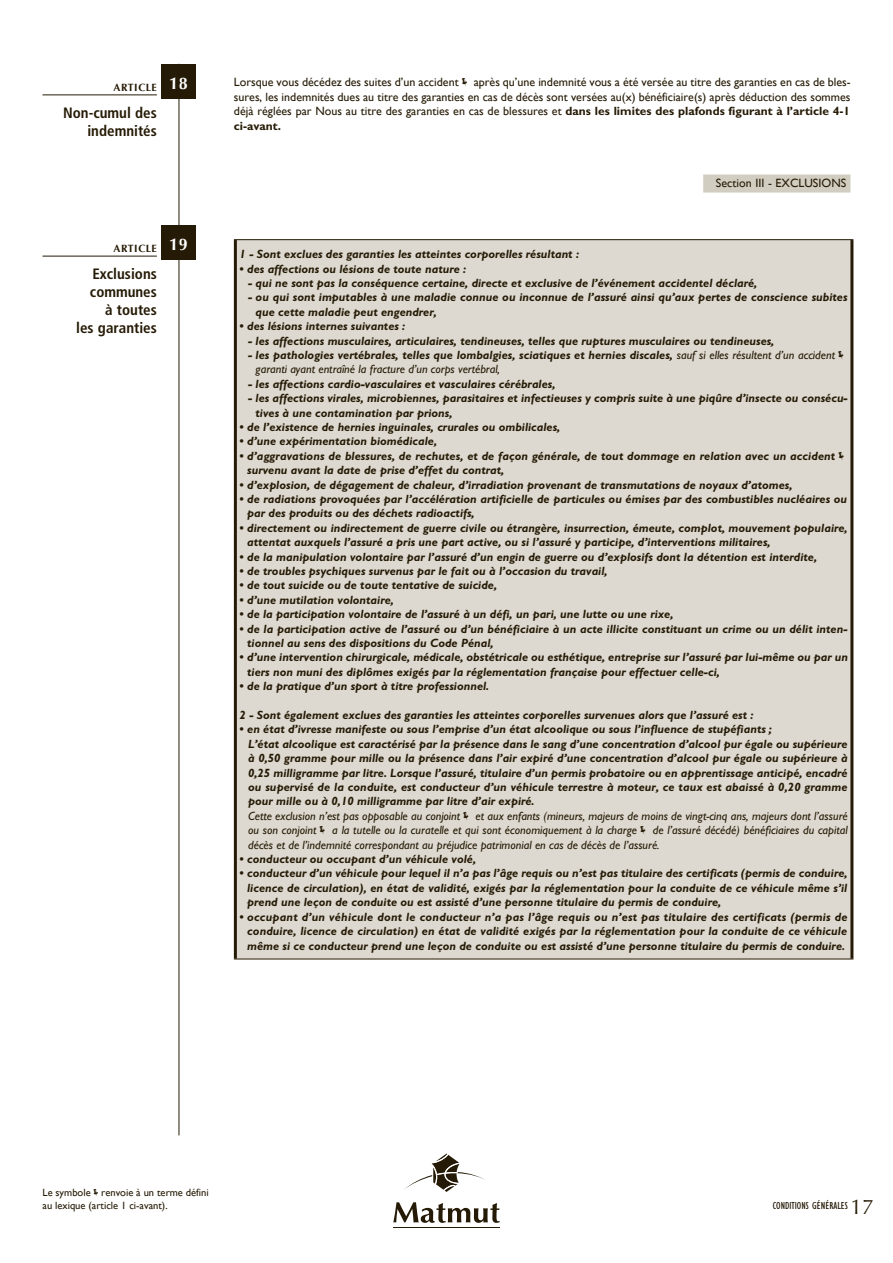
<style>
.page{position:relative;width:893px;height:1263px;background:#fff}
.page>*{position:absolute;margin:0;border:0;box-sizing:border-box;transform-origin:0 0}
.t1{font:700 16.8px "Optima";color:#fff}
.t2{font:700 condensed 15px/18px "Frutiger";color:#251a05;text-align:right}
.t3{font:italic 700 12px/14.4px "Gill Sans";color:#251a05}
.t4{font:italic 12px/14.4px "Gill Sans";color:#251a05}
.t5{font:12px/14.4px "Gill Sans";color:#251a05;text-align:justify}
.t6{font:10.5px/12.6px "Gill Sans";color:#251a05}
.t7{font:condensed 10.5px "Gill Sans";color:#251a05}
.t8{font:700 10.5px "Optima";letter-spacing:.05em;color:#251a05}
.s1{font-weight:700}
.s2{font-family:"Optima";font-stretch:normal;font-size:21px}
</style>
<div class="page">
<svg style="left:393px;top:1202px;width:107px;height:21px"></svg>
<hr style="left:393px;top:1227px;width:107px;height:1px;background:#251a05">
<svg style="left:405px;top:1153px;width:80px;height:39px"></svg>
<div style="left:703px;top:175px;width:147px;height:18px;background:#d2cdc1"></div>
<div style="left:235px;top:240px;width:617px;height:719px;background:#ddd9d0"></div>
<hr style="left:234px;top:240px;width:3px;height:719px;background:#251a05">
<hr style="left:850px;top:240px;width:3px;height:719px;background:#251a05">
<hr style="left:234px;top:239px;width:619px;height:1px;background:#251a05">
<hr style="left:234px;top:959px;width:619px;height:1px;background:#251a05">
<hr style="left:43px;top:94px;width:114px;height:1px;background:#251a05">
<div style="left:161px;top:64px;width:35px;height:35px;background:#251a05"></div>
<hr style="left:43px;top:256px;width:114px;height:1px;background:#251a05">
<div style="left:161px;top:225px;width:35px;height:35px;background:#251a05"></div>
<hr style="left:179px;top:64px;width:1px;height:1071px;background:#251a05">
<p class="t8" style="left:113px;top:81px;width:45px">ARTICLE</p>
<p class="t2" style="left:63px;top:103px;width:95px">Non-cumul des indemnités</p>
<h1 class="t1" style="left:169px;top:74px;width:20px">18</h1>
<p class="t8" style="left:113px;top:243px;width:45px">ARTICLE</p>
<p class="t2" style="left:76px;top:265px;width:82px">Exclusions communes<br>à toutes<br>les garanties</p>
<h1 class="t1" style="left:169px;top:235px;width:20px">19</h1>
<p class="t5" style="left:234px;top:75px;width:618px;text-indent:240px">après qu’une indemnité vous a été versée au titre des garanties en cas de bles&shy;sures, les indemnités dues au titre des garanties en cas de décès sont versées au(x) bénéficiaire(s) après déduction des sommes déjà réglées par Nous au titre des garanties en cas de blessures et <span class="s1">dans les limites des plafonds figurant à l’article 4-1 ci-avant.</span></p>
<p class="t5" style="left:234px;top:75px;width:226px">Lorsque vous décédez des suites d’un accident</p>
<p class="t5" style="left:716px;top:176px;width:132px">Section III - EXCLUSIONS</p>
<p class="t3" style="left:240px;top:247px;width:341px">1 - Sont exclues des garanties les atteintes corporelles résultant :</p>
<p class="t3" style="left:240px;top:261px;width:228px">• des affections ou lésions de toute nature :</p>
<p class="t3" style="left:248px;top:276px;width:511px">- qui ne sont pas la conséquence certaine, directe et exclusive de l’événement accidentel déclaré,</p>
<p class="t3" style="left:256px;top:290px;width:593px;text-indent:-7px">- ou qui sont imputables à une maladie connue ou inconnue de l’assuré ainsi qu’aux pertes de conscience subites que cette maladie peut engendrer,</p>
<p class="t3" style="left:240px;top:319px;width:167px">• des lésions internes suivantes :</p>
<p class="t3" style="left:248px;top:333px;width:528px">- les affections musculaires, articulaires, tendineuses, telles que ruptures musculaires ou tendineuses,</p>
<p class="t4" style="left:256px;top:348px;width:581px;text-indent:-7px"><span class="s1">- les pathologies vertébrales, telles que lombalgies, sciatiques et hernies discales,</span> sauf si elles résultent d’un accident garanti ayant entraîné la fracture d’un corps vertébral,</p>
<p class="t3" style="left:248px;top:377px;width:309px">- les affections cardio-vasculaires et vasculaires cérébrales,</p>
<p class="t3" style="left:256px;top:391px;width:594px;text-indent:-7px">- les affections virales, microbiennes, parasitaires et infectieuses y compris suite à une piqûre d’insecte ou consécu&shy;tives à une contamination par prions,</p>
<p class="t3" style="left:240px;top:420px;width:322px">• de l’existence de hernies inguinales, crurales ou ombilicales,</p>
<p class="t3" style="left:240px;top:434px;width:199px">• d’une expérimentation biomédicale,</p>
<p class="t3" style="left:247px;top:449px;width:590px;text-indent:-8px">• d’aggravations de blessures, de rechutes, et de façon générale, de tout dommage en relation avec un accident survenu avant la date de prise d’effet du contrat,</p>
<p class="t3" style="left:240px;top:477px;width:554px">• d’explosion, de dégagement de chaleur, d’irradiation provenant de transmutations de noyaux d’atomes,</p>
<p class="t3" style="left:247px;top:492px;width:601px;text-indent:-8px">• de radiations provoquées par l’accélération artificielle de particules ou émises par des combustibles nucléaires ou par des produits ou des déchets radioactifs,</p>
<p class="t3" style="left:247px;top:521px;width:602px;text-indent:-8px">• directement ou indirectement de guerre civile ou étrangère, insurrection, émeute, complot, mouvement populaire, attentat auxquels l’assuré a pris une part active, ou si l’assuré y participe, d’interventions militaires,</p>
<p class="t3" style="left:240px;top:549px;width:579px">• de la manipulation volontaire par l’assuré d’un engin de guerre ou d’explosifs dont la détention est interdite,</p>
<p class="t3" style="left:240px;top:564px;width:370px">• de troubles psychiques survenus par le fait ou à l’occasion du travail,</p>
<p class="t3" style="left:240px;top:578px;width:259px">• de tout suicide ou de toute tentative de suicide,</p>
<p class="t3" style="left:240px;top:593px;width:156px">• d’une mutilation volontaire,</p>
<p class="t3" style="left:240px;top:607px;width:435px">• de la participation volontaire de l’assuré à un défi, un pari, une lutte ou une rixe,</p>
<p class="t3" style="left:247px;top:621px;width:602px;text-indent:-8px">• de la participation active de l’assuré ou d’un bénéficiaire à un acte illicite constituant un crime ou un délit inten&shy;tionnel au sens des dispositions du Code Pénal,</p>
<p class="t3" style="left:247px;top:650px;width:602px;text-indent:-8px">• d’une intervention chirurgicale, médicale, obstétricale ou esthétique, entreprise sur l’assuré par lui-même ou par un tiers non muni des diplômes exigés par la réglementation française pour effectuer celle-ci,</p>
<p class="t3" style="left:240px;top:679px;width:251px">• de la pratique d’un sport à titre professionnel.</p>
<p class="t3" style="left:240px;top:708px;width:515px">2 - Sont également exclues des garanties les atteintes corporelles survenues alors que l’assuré est :</p>
<p class="t3" style="left:248px;top:722px;width:601px;text-indent:-8px">• en état d’ivresse manifeste ou sous l’emprise d’un état alcoolique ou sous l’influence de stupéfiants ;<br>L’état alcoolique est caractérisé par la présence dans le sang d’une concentration d’alcool pur égale ou supérieure à 0,50 gramme pour mille ou la présence dans l’air expiré d’une concentration d’alcool pur égale ou supérieure à 0,25 milligramme par litre. Lorsque l’assuré, titulaire d’un permis probatoire ou en apprentissage anticipé, encadré ou supervisé de la conduite, est conducteur d’un véhicule terrestre à moteur, ce taux est abaissé à 0,20 gramme pour mille ou à 0,10 milligramme par litre d’air expiré.</p>
<p class="t4" style="left:248px;top:809px;width:214px">Cette exclusion n’est pas opposable au conjoint</p>
<p class="t4" style="left:476px;top:809px;width:374px">et aux enfants (mineurs, majeurs de moins de vingt-cinq ans, majeurs dont l’assuré</p>
<p class="t4" style="left:248px;top:823px;width:70px">ou son conjoint</p>
<p class="t4" style="left:332px;top:823px;width:306px">a la tutelle ou la curatelle et qui sont économiquement à la charge</p>
<p class="t4" style="left:248px;top:823px;width:601px;text-indent:405px">de l’assuré décédé) bénéficiaires du capital décès et de l’indemnité correspondant au préjudice patrimonial en cas de décès de l’assuré.</p>
<p class="t3" style="left:240px;top:852px;width:238px">• conducteur ou occupant d’un véhicule volé,</p>
<p class="t3" style="left:247px;top:866px;width:602px;text-align:justify;text-indent:-8px">• conducteur d’un véhicule pour lequel il n’a pas l’âge requis ou n’est pas titulaire des certificats (permis de conduire, licence de circulation), en état de validité, exigés par la réglementation pour la conduite de ce véhicule même s’il prend une leçon de conduite ou est assisté d’une personne titulaire du permis de conduire,</p>
<p class="t3" style="left:247px;top:909px;width:602px;text-align:justify;text-indent:-8px">• occupant d’un véhicule dont le conducteur n’a pas l’âge requis ou n’est pas titulaire des certificats (permis de conduire, licence de circulation) en état de validité exigés par la réglementation pour la conduite de ce véhicule même si ce conducteur prend une leçon de conduite ou est assisté d’une personne titulaire du permis de conduire.</p>
<p class="t6" style="left:43px;top:1186px;width:168px">Le symbole renvoie à un terme défini au lexique (article 1 ci-avant).</p>
<p class="t7" style="left:773px;top:1199px;width:103px">CONDITIONS GÉNÉRALES <span class="s2">17</span></p>
</div>
